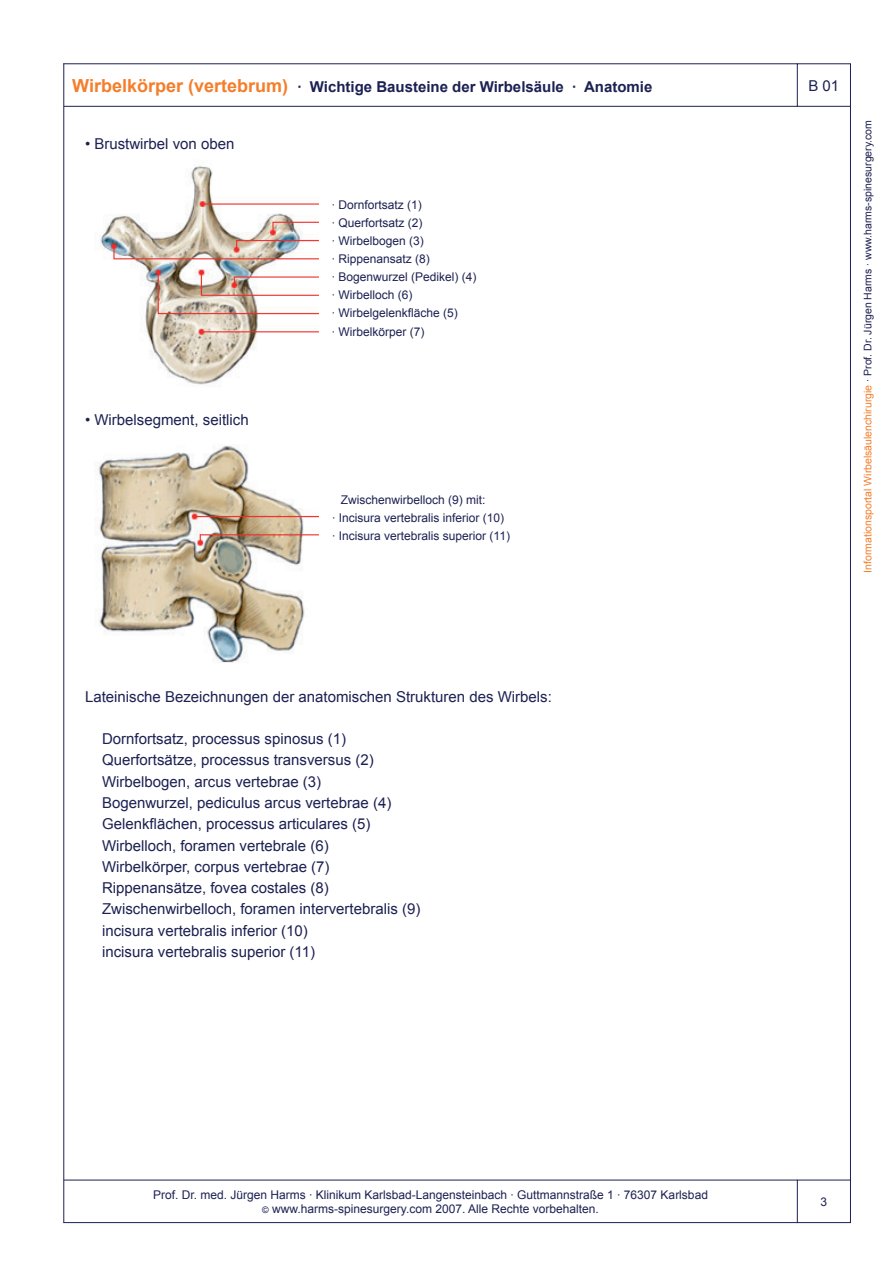
<style>
.page{position:relative;width:893px;height:1263px;background:#fff}
.page>*{position:absolute;margin:0;border:0;box-sizing:border-box;transform-origin:0 0}
.t1{font:15px/21.3px "Arial";color:#1c2152}
.t2{font:700 15px "Arial";color:#1c2152}
.t3{font:12px/18.1px "Arial";color:#1c2152}
.t4{font:10.5px "Arial";color:#1c2152}
.s1{font-size:18px;color:#f47e2b}
.s2{color:#f47e2b}
.s3{font-size:9px}
</style>
<div class="page">
<img style="left:100px;top:166px;width:219px;height:219px">
<img style="left:97px;top:445px;width:222px;height:218px">
<hr style="left:64px;top:106px;width:733px;height:1px;background:#1c2152">
<hr style="left:64px;top:63px;width:733px;height:1px;background:#1c2152">
<hr style="left:850px;top:107px;width:1px;height:1073px;background:#1c2152">
<svg style="left:796px;top:63px;width:55px;height:44px"></svg>
<hr style="left:64px;top:1222px;width:733px;height:1px;background:#1c2152">
<hr style="left:64px;top:1180px;width:733px;height:1px;background:#1c2152">
<hr style="left:63px;top:64px;width:1px;height:1158px;background:#1c2152">
<div style="left:797px;top:1180px;width:54px;height:43px;border:1px solid #1c2152"></div>
<p class="t2" style="left:72px;top:76px;width:582px"><span class="s1">Wirbelkörper (vertebrum)</span> · Wichtige Bausteine der Wirbelsäule · Anatomie</p>
<p class="t1" style="left:808px;top:75px;width:32px">B 01</p>
<p class="t1" style="left:85px;top:133px;width:151px">• Brustwirbel von oben</p>
<p class="t1" style="left:85px;top:409px;width:165px">• Wirbelsegment, seitlich</p>
<p class="t3" style="left:332px;top:195px;width:146px">· Dornfortsatz (1)<br>· Querfortsatz (2)<br>· Wirbelbogen (3)<br>· Rippenansatz (8)<br>· Bogenwurzel (Pedikel) (4) · Wirbelloch (6)<br>· Wirbelgelenkfläche (5)<br>· Wirbelkörper (7)</p>
<p class="t3" style="left:332px;top:490px;width:179px;text-indent:9px">Zwischenwirbelloch (9) mit:<br>· Incisura vertebralis inferior (10) · Incisura vertebralis superior (11)</p>
<p class="t4" style="left:861px;top:573px;width:454px;rotate:-90deg"><span class="s2">Informationsportal Wirbelsäulenchirurgie</span> · Prof. Dr. Jürgen Harms · www.harms-spinesurgery.com</p>
<p class="t1" style="left:85px;top:686px;width:468px">Lateinische Bezeichnungen der anatomischen Strukturen des Wirbels:</p>
<p class="t1" style="left:102px;top:728px;width:320px">Dornfortsatz, processus spinosus (1)<br>Querfortsätze, processus transversus (2)<br>Wirbelbogen, arcus vertebrae (3)<br>Bogenwurzel, pediculus arcus vertebrae (4)<br>Gelenkflächen, processus articulares (5)<br>Wirbelloch, foramen vertebrale (6)<br>Wirbelkörper, corpus vertebrae (7)<br>Rippenansätze, fovea costales (8)<br>Zwischenwirbelloch, foramen intervertebralis (9) incisura vertebralis inferior (10)<br>incisura vertebralis superior (11)</p>
<p class="t3" style="left:153px;top:1187px;width:556px;line-height:14.4px;text-align:center">Prof. Dr. med. Jürgen Harms · Klinikum Karlsbad-Langensteinbach · Guttmannstraße 1 · 76307 Karlsbad <span class="s3">©</span> www.harms-spinesurgery.com 2007. Alle Rechte vorbehalten.</p>
</div>
